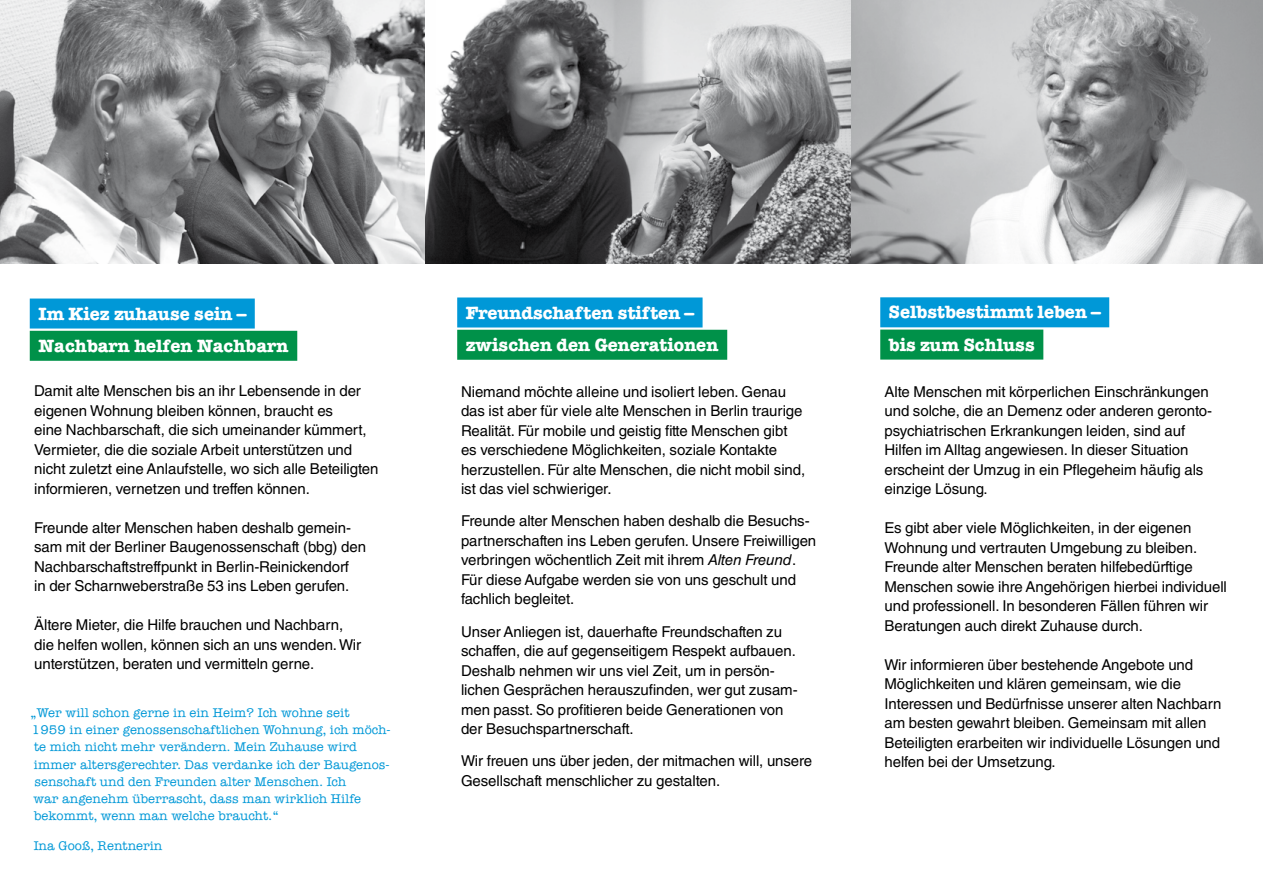
<style>
.page{position:relative;width:1263px;height:893px;background:#fff}
.page>*{position:absolute;margin:0;border:0;box-sizing:border-box;transform-origin:0 0}
.t1{font:700 18px/32.2px "American Typewriter Std";color:#fff}
.t2{font:15px/19.5px "Helvetica LT Std";letter-spacing:-.005em;color:#000}
.t3{font:500 12.75px/17.2px "American Typewriter Std";letter-spacing:.005em;color:#0098d7}
.s1{font-style:italic}
</style>
<div class="page">
<div style="left:880px;top:297px;width:229px;height:30px;background:#0098d7"></div>
<div style="left:880px;top:330px;width:163px;height:30px;background:#009149"></div>
<div style="left:30px;top:299px;width:225px;height:30px;background:#0098d7"></div>
<div style="left:30px;top:331px;width:267px;height:30px;background:#009149"></div>
<img style="left:850px;top:0;width:413px;height:264px">
<img style="left:0;top:0;width:850px;height:264px">
<div style="left:457px;top:297px;width:245px;height:30px;background:#0098d7"></div>
<div style="left:457px;top:330px;width:270px;height:30px;background:#009149"></div>
<p class="t1" style="left:38px;top:297px;width:252px">Im Kiez zuhause sein –<br>Nachbarn helfen Nachbarn</p>
<p class="t2" style="left:34px;top:381px;width:346px">Damit alte Menschen bis an ihr Lebensende in der eigenen Wohnung bleiben können, braucht es<br>eine Nachbarschaft, die sich umeinander kümmert, Vermieter, die die soziale Arbeit unterstützen und nicht zuletzt eine Anlaufstelle, wo sich alle Beteiligten informieren, vernetzen und treffen können.</p>
<p class="t2" style="left:34px;top:518px;width:333px">Freunde alter Menschen haben deshalb gemein&shy;sam mit der Berliner Baugenossenschaft (bbg) den Nachbarschaftstreffpunkt in Berlin-Reinickendorf<br>in der Scharnweberstraße 53 ins Leben gerufen.</p>
<p class="t2" style="left:34px;top:615px;width:329px">Ältere Mieter, die Hilfe brauchen und Nachbarn, die helfen wollen, können sich an uns wenden. Wir unterstützen, beraten und vermitteln gerne.</p>
<p class="t3" style="left:30px;top:704px;width:362px">„Wer will schon gerne in ein Heim? Ich wohne seit<br>1959 in einer genossenschaftlichen Wohnung, ich möch&shy;te mich nicht mehr verändern. Mein Zuhause wird immer altersgerechter. Das verdanke ich der Baugenos&shy;senschaft und den Freunden alter Menschen. Ich<br>war angenehm überrascht, dass man wirklich Hilfe bekommt, wenn man welche braucht.“</p>
<p class="t3" style="left:34px;top:838px;width:130px">Ina Gooß, Rentnerin</p>
<p class="t1" style="left:466px;top:296px;width:254px">Freundschaften stiften – zwischen den Generationen</p>
<p class="t2" style="left:461px;top:382px;width:346px">Niemand möchte alleine und isoliert leben. Genau das ist aber für viele alte Menschen in Berlin traurige Realität. Für mobile und geistig fitte Menschen gibt es verschiedene Möglichkeiten, soziale Kontakte herzustellen. Für alte Menschen, die nicht mobil sind, ist das viel schwieriger.</p>
<p class="t2" style="left:461px;top:511px;width:357px">Freunde alter Menschen haben deshalb die Besuchs&shy;partnerschaften ins Leben gerufen. Unsere Freiwilligen verbringen wöchentlich Zeit mit ihrem <span class="s1">Alten Freund</span>.<br>Für diese Aufgabe werden sie von uns geschult und fachlich begleitet.</p>
<p class="t2" style="left:461px;top:622px;width:338px">Unser Anliegen ist, dauerhafte Freundschaften zu schaffen, die auf gegenseitigem Respekt aufbauen.<br>Deshalb nehmen wir uns viel Zeit, um in persön&shy;lichen Gesprächen herauszufinden, wer gut zusam&shy;men passt. So profitieren beide Generationen von der Besuchspartnerschaft.</p>
<p class="t2" style="left:461px;top:751px;width:353px">Wir freuen uns über jeden, der mitmachen will, unsere<br>Gesellschaft menschlicher zu gestalten.</p>
<p class="t1" style="left:889px;top:296px;width:213px">Selbstbestimmt leben – bis zum Schluss</p>
<p class="t2" style="left:884px;top:382px;width:329px">Alte Menschen mit körperlichen Einschränkungen und solche, die an Demenz oder anderen geronto&shy;psychiatrischen Erkrankungen leiden, sind auf Hilfen im Alltag angewiesen. In dieser Situation erscheint der Umzug in ein Pflegeheim häufig als einzige Lösung.</p>
<p class="t2" style="left:884px;top:518px;width:344px">Es gibt aber viele Möglichkeiten, in der eigenen Wohnung und vertrauten Umgebung zu bleiben.<br>Freunde alter Menschen beraten hilfebedürftige Menschen sowie ihre Angehörigen hierbei individuell und professionell. In besonderen Fällen führen wir Beratungen auch direkt Zuhause durch.</p>
<p class="t2" style="left:884px;top:655px;width:338px">Wir informieren über bestehende Angebote und Möglichkeiten und klären gemeinsam, wie die Interessen und Bedürfnisse unserer alten Nachbarn am besten gewahrt bleiben. Gemeinsam mit allen Beteiligten erarbeiten wir individuelle Lösungen und helfen bei der Umsetzung.</p>
</div>
